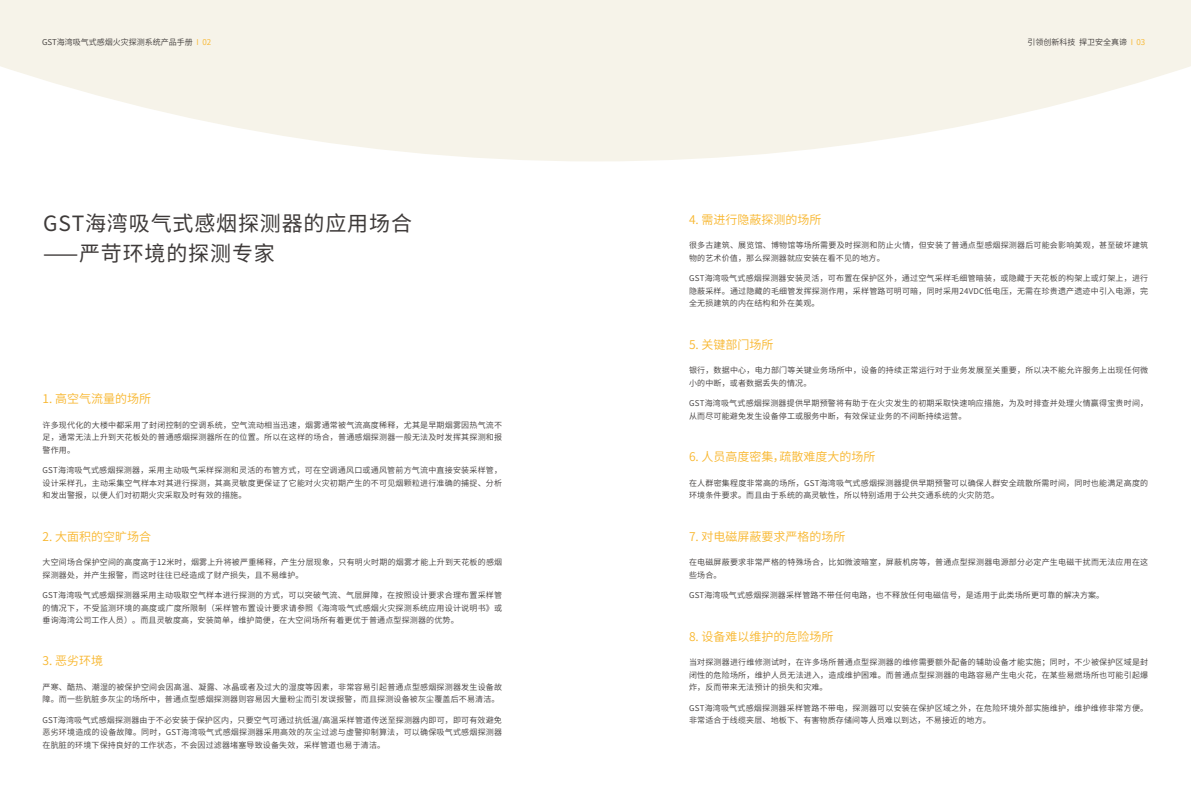
<style>
.page{position:relative;width:1191px;height:808px;background:#fff}
.page>*{position:absolute;margin:0;border:0;box-sizing:border-box;transform-origin:0 0}
.t1{font:21px/30px "Source Han Sans CN";letter-spacing:.04em;color:#3e3a39}
.t2{font:12px "Source Han Sans CN";color:#f8b62d}
.t3{font:8px/12.5px "Source Han Sans CN";letter-spacing:.025em;color:#3e3a39}
.t4{font:8px "Source Han Sans CN";color:#3e3a39}
.s1{color:#f8b62d}
</style>
<div class="page">
<svg style="left:0;top:0;width:1191px;height:161px;fill:#f6f3e9"></svg>
<p class="t4" style="left:42px;top:37px;width:170px">GST海湾吸气式感烟火灾探测系统产品手册 <span class="s1">I 02</span></p>
<p class="t4" style="left:1027px;top:37px;width:119px">引领创新科技 捍卫安全真谛 <span class="s1">I 03</span></p>
<h1 class="t1" style="left:43px;top:209px;width:370px">GST海湾吸气式感烟探测器的应用场合⸺严苛环境的探测专家</h1>
<h2 class="t2" style="left:43px;top:392px;width:110px">1. 高空气流量的场所</h2>
<p class="t3" style="left:43px;top:419px;width:461px;text-align:justify">许多现代化的大楼中都采用了封闭控制的空调系统，空气流动相当迅速，烟雾通常被气流高度稀释，尤其是早期烟雾因热气流不足，通常无法上升到天花板处的普通感烟探测器所在的位置。所以在这样的场合，普通感烟探测器一般无法及时发挥其探测和报警作用。</p>
<p class="t3" style="left:43px;top:464px;width:461px;text-align:justify">GST海湾吸气式感烟探测器，采用主动吸气采样探测和灵活的布管方式，可在空调通风口或通风管前方气流中直接安装采样管，设计采样孔，主动采集空气样本对其进行探测，其高灵敏度更保证了它能对火灾初期产生的不可见烟颗粒进行准确的捕捉、分析和发出警报，以便人们对初期火灾采取及时有效的措施。</p>
<h2 class="t2" style="left:43px;top:529px;width:110px">2. 大面积的空旷场合</h2>
<p class="t3" style="left:43px;top:556px;width:461px">大空间场合保护空间的高度高于12米时，烟雾上升将被严重稀释，产生分层现象，只有明火时期的烟雾才能上升到天花板的感烟探测器处，并产生报警，而这时往往已经造成了财产损失，且不易维护。</p>
<p class="t3" style="left:43px;top:589px;width:461px;text-align:justify">GST海湾吸气式感烟探测器采用主动吸取空气样本进行探测的方式，可以突破气流、气层屏障，在按照设计要求合理布置采样管的情况下，不受监测环境的高度或广度所限制（采样管布置设计要求请参照《海湾吸气式感烟火灾探测系统应用设计说明书》或垂询海湾公司工作人员）。而且灵敏度高，安装简单，维护简便，在大空间场所有着更优于普通点型探测器的优势。</p>
<h2 class="t2" style="left:43px;top:654px;width:62px">3. 恶劣环境</h2>
<p class="t3" style="left:43px;top:681px;width:461px">严寒、酷热、潮湿的被保护空间会因高温、凝露、冰晶或者及过大的湿度等因素，非常容易引起普通点型感烟探测器发生设备故障。而一些肮脏多灰尘的场所中，普通点型感烟探测器则容易因大量粉尘而引发误报警，而且探测设备被灰尘覆盖后不易清洁。</p>
<p class="t3" style="left:43px;top:714px;width:461px;text-align:justify">GST海湾吸气式感烟探测器由于不必安装于保护区内，只要空气可通过抗低温/高温采样管道传送至探测器内即可，即可有效避免恶劣环境造成的设备故障。同时，GST海湾吸气式感烟探测器采用高效的灰尘过滤与虚警抑制算法，可以确保吸气式感烟探测器在肮脏的环境下保持良好的工作状态，不会因过滤器堵塞导致设备失效，采样管道也易于清洁。</p>
<h2 class="t2" style="left:689px;top:213px;width:134px">4. 需进行隐蔽探测的场所</h2>
<p class="t3" style="left:689px;top:239px;width:461px">很多古建筑、展览馆、博物馆等场所需要及时探测和防止火情，但安装了普通点型感烟探测器后可能会影响美观，甚至破坏建筑物的艺术价值，那么探测器就应安装在看不见的地方。</p>
<p class="t3" style="left:689px;top:272px;width:461px;text-align:justify">GST海湾吸气式感烟探测器安装灵活，可布置在保护区外，通过空气采样毛细管暗装，或隐藏于天花板的构架上或灯架上，进行隐蔽采样。通过隐藏的毛细管发挥探测作用，采样管路可明可暗，同时采用24VDC低电压，无需在珍贵遗产遗迹中引入电源，完全无损建筑的内在结构和外在美观。</p>
<h2 class="t2" style="left:689px;top:338px;width:86px">5. 关键部门场所</h2>
<p class="t3" style="left:689px;top:364px;width:461px">银行，数据中心，电力部门等关键业务场所中，设备的持续正常运行对于业务发展至关重要，所以决不能允许服务上出现任何微小的中断，或者数据丢失的情况。</p>
<p class="t3" style="left:689px;top:397px;width:461px">GST海湾吸气式感烟探测器提供早期预警将有助于在火灾发生的初期采取快速响应措施，为及时排查并处理火情赢得宝贵时间，从而尽可能避免发生设备停工或服务中断，有效保证业务的不间断持续运营。</p>
<h2 class="t2" style="left:689px;top:450px;width:188px">6. 人员高度密集，疏散难度大的场所</h2>
<p class="t3" style="left:689px;top:477px;width:461px">在人群密集程度非常高的场所，GST海湾吸气式感烟探测器提供早期预警可以确保人群安全疏散所需时间，同时也能满足高度的环境条件要求。而且由于系统的高灵敏性，所以特别适用于公共交通系统的火灾防范。</p>
<h2 class="t2" style="left:689px;top:529px;width:158px">7. 对电磁屏蔽要求严格的场所</h2>
<p class="t3" style="left:689px;top:556px;width:461px">在电磁屏蔽要求非常严格的特殊场合，比如微波暗室，屏蔽机房等，普通点型探测器电源部分必定产生电磁干扰而无法应用在这些场合。</p>
<p class="t3" style="left:689px;top:589px;width:417px">GST海湾吸气式感烟探测器采样管路不带任何电路，也不释放任何电磁信号，是适用于此类场所更可靠的解决方案。</p>
<h2 class="t2" style="left:689px;top:629px;width:146px">8. 设备难以维护的危险场所</h2>
<p class="t3" style="left:689px;top:656px;width:461px;text-align:justify">当对探测器进行维修测试时，在许多场所普通点型探测器的维修需要额外配备的辅助设备才能实施；同时，不少被保护区域是封闭性的危险场所，维护人员无法进入，造成维护困难。而普通点型探测器的电路容易产生电火花，在某些易燃场所也可能引起爆炸，反而带来无法预计的损失和灾难。</p>
<p class="t3" style="left:689px;top:702px;width:461px">GST海湾吸气式感烟探测器采样管路不带电，探测器可以安装在保护区域之外，在危险环境外部实施维护，维护维修非常方便。非常适合于线缆夹层、地板下、有害物质存储间等人员难以到达，不易接近的地方。</p>
</div>
